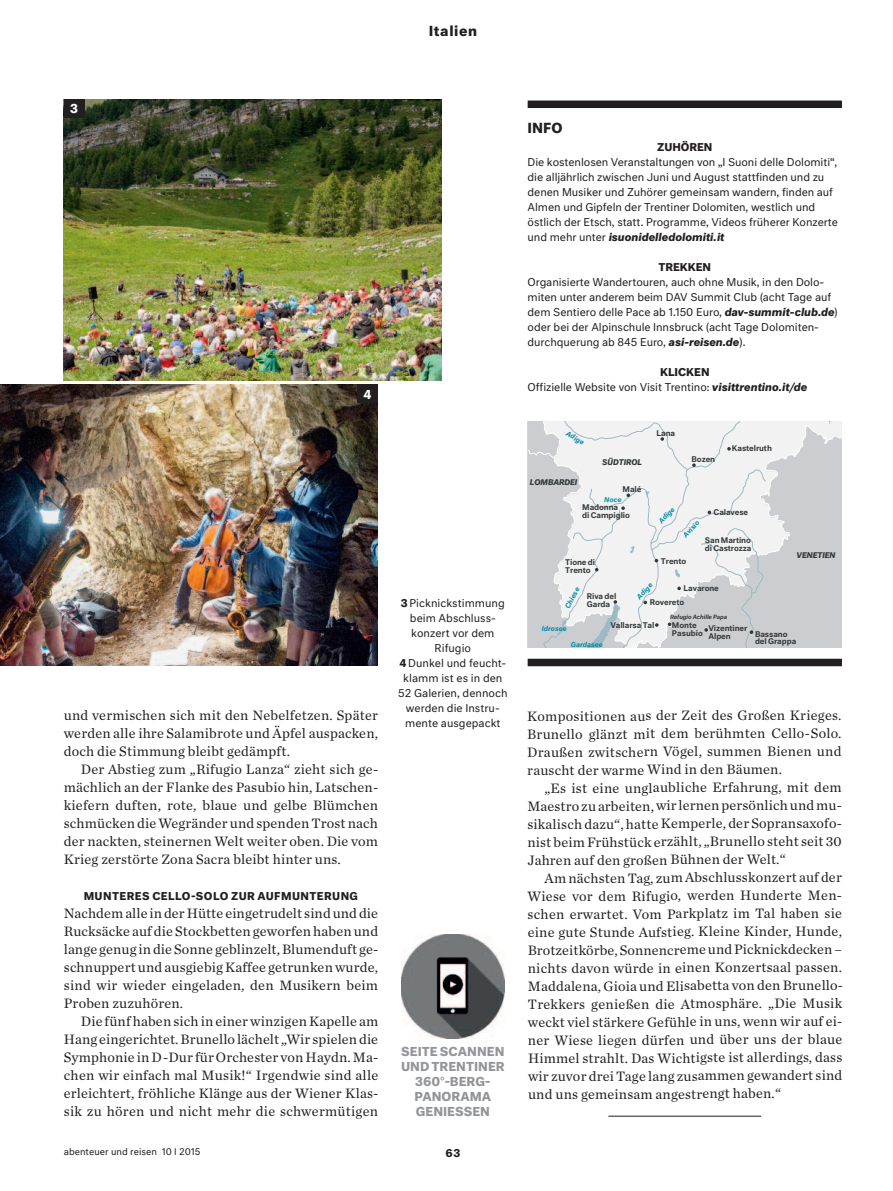
<style>
.page{position:relative;width:893px;height:1191px;background:#fff}
.page>*{position:absolute;margin:0;border:0;box-sizing:border-box;transform-origin:0 0}
.t1{font:14.25px/18px "Chronicle Text G1";letter-spacing:.01em;color:#231f20;text-align:justify}
.t2{font:700 13.5px "Neutral Std";letter-spacing:.045em;color:#231f20}
.t3{font:700 12px/15px "Neutral Std";color:#939598;text-align:center}
.t4{font:700 12px "Neutral Std";color:#fff}
.t5{font:10.5px/15px "Neutral Std";letter-spacing:-.005em;color:#231f20}
.t6{font:700 10.5px "Neutral Std";letter-spacing:.035em;color:#231f20}
.t7{font:700 10.5px "Neutral Std";letter-spacing:-.005em;color:#231f20}
.t8{font:9px "Neutral Std";color:#231f20}
.t9{font:500 7.65px/7.6px "Neutral Std";letter-spacing:-.015em;color:#333839}
.t10{font:italic 700 7.65px "Neutral Std";letter-spacing:-.015em;color:#333839}
.t11{font:italic 500 6.6px "Neutral Std";color:#008ba8}
.t12{font:italic 500 5.7px "Neutral Std";letter-spacing:-.015em;color:#333839}
.s1{font-weight:700}
.s2{font-weight:700;font-style:italic}
</style>
<div class="page">
<svg style="left:528px;top:421px;width:314px;height:226px"></svg>
<img style="left:0;top:384px;width:378px;height:281px">
<img style="left:64px;top:99px;width:378px;height:281px">
<hr style="left:608px;top:1116px;width:153px;height:1px;background:#231f20">
<div style="left:528px;top:101px;width:314px;height:7px;background:#231f20"></div>
<div style="left:528px;top:659px;width:314px;height:7px;background:#231f20"></div>
<div style="left:64px;top:99px;width:21px;height:19px;background:#231f20"></div>
<div style="left:357px;top:384px;width:21px;height:19px;background:#231f20"></div>
<img style="left:401px;top:934px;width:104px;height:104px">
<p class="t2" style="left:429px;top:26px;width:50px">Italien</p>
<p class="t4" style="left:70px;top:104px;width:9px">3</p>
<p class="t4" style="left:363px;top:389px;width:10px">4</p>
<p class="t1" style="left:64px;top:708px;width:316px">und vermischen sich mit den Nebelfetzen. Später werden alle ihre Salamibrote und Äpfel auspacken, doch die Stimmung bleibt gedämpft.</p>
<p class="t1" style="left:64px;top:762px;width:316px;text-indent:17px">Der Abstieg zum „Rifugio Lanza“ zieht sich ge&shy;mächlich an der Flanke des Pasubio hin, Latschen&shy;kiefern duften, rote, blaue und gelbe Blümchen schmücken dieWegränder und spendenTrost nach der nackten, steinernen Welt weiter oben. Die vom Krieg zerstörte Zona Sacra bleibt hinter uns.</p>
<p class="t6" style="left:84px;top:892px;width:276px">MUNTERES CELLO-SOLO ZUR AUFMUNTERUNG</p>
<p class="t1" style="left:64px;top:906px;width:316px">Nachdemalle inderHütte eingetrudelt sindund die Rucksäcke auf die Stockbettengeworfenhabenund lange genug indie Sonne geblinzelt,Blumenduft ge&shy;schnuppert und ausgiebig Kaffee getrunken wurde, sind wir wieder eingeladen, den Musikern beim Proben zuzuhören.</p>
<p class="t1" style="left:64px;top:1014px;width:316px;text-indent:17px">Die fünf habensich ineinerwinzigenKapelle am Hang eingerichtet.Brunello lächelt „Wir spielendie Symphonie inD-Dur fürOrchester vonHaydn.Ma&shy;chen wir einfach mal Musik!“ Irgendwie sind alle erleichtert, fröhliche Klänge aus der Wiener Klas&shy;sik zu hören und nicht mehr die schwermütigen</p>
<p class="t8" style="left:64px;top:1148px;width:138px">abenteuer und reisen 10 I 2015</p>
<p class="t5" style="left:398px;top:597px;width:111px;text-align:center"><span class="s1">3</span> Picknickstimmung beim Abschluss&shy;konzert vor dem<br>Rifugio<br><span class="s1">4</span> Dunkel und feucht&shy;klamm ist es in den<br>52 Galerien, dennoch werden die Instru&shy;mente ausgepackt</p>
<p class="t3" style="left:401px;top:1045px;width:105px">SEITE SCANNEN<br>UND TRENTINER<br>360°-BERG-<br>PANORAMA<br>GENIESSEN</p>
<p class="t6" style="left:446px;top:1148px;width:16px">63</p>
<p class="t2" style="left:528px;top:122px;width:36px">INFO</p>
<p class="t7" style="left:657px;top:143px;width:57px">ZUHÖREN</p>
<p class="t5" style="left:528px;top:156px;width:312px">Die kostenlosen Veranstaltungen von „I Suoni delle Dolomiti“, die alljährlich zwischen Juni und August stattfinden und zu denen Musiker und Zuhörer gemeinsam wandern, finden auf Almen und Gipfeln der Trentiner Dolomiten, westlich und östlich der Etsch, statt. Programme, Videos früherer Konzerte und mehr unter <span class="s2">isuonidelledolomiti.it</span></p>
<p class="t7" style="left:658px;top:263px;width:54px">TREKKEN</p>
<p class="t5" style="left:528px;top:276px;width:312px">Organisierte Wandertouren, auch ohne Musik, in den Dolo&shy;miten unter anderem beim DAV Summit Club (acht Tage auf dem Sentiero delle Pace ab 1.150 Euro, <span class="s2">dav-summit-club.de</span>) oder bei der Alpinschule Innsbruck (acht Tage Dolomiten&shy;durchquerung ab 845 Euro, <span class="s2">asi-reisen.de</span>).</p>
<p class="t5" style="left:528px;top:366px;width:281px;text-indent:132px"><span class="s1">KLICKEN<br></span>Offizielle Website von Visit Trentino: <span class="s2">visittrentino.it/de</span></p>
<p class="t11" style="left:568px;top:430px;width:21px;rotate:29deg">Adige</p>
<p class="t10" style="left:602px;top:458px;width:42px">SÜDTIROL</p>
<p class="t10" style="left:530px;top:479px;width:49px">LOMBARDEI</p>
<p class="t9" style="left:623px;top:486px;width:20px">Malé</p>
<p class="t9" style="left:582px;top:504px;width:49px">Madonna<br>di Campiglio</p>
<p class="t11" style="left:604px;top:497px;width:19px;rotate:2deg">Noce</p>
<p class="t9" style="left:565px;top:559px;width:31px">Tione di<br>Trento</p>
<p class="t9" style="left:657px;top:430px;width:20px">Lana</p>
<p class="t9" style="left:691px;top:456px;width:25px">Bozen</p>
<p class="t9" style="left:732px;top:445px;width:42px">Kastelruth</p>
<p class="t11" style="left:658px;top:520px;width:21px;rotate:-47deg">Adige</p>
<p class="t9" style="left:714px;top:509px;width:36px">Calavese</p>
<p class="t11" style="left:682px;top:534px;width:22px;rotate:-47deg">Avisio</p>
<p class="t9" style="left:705px;top:537px;width:48px">San Martino di Castrozza</p>
<p class="t9" style="left:661px;top:557px;width:27px">Trento</p>
<p class="t11" style="left:636px;top:596px;width:21px;rotate:-47deg">Adige</p>
<p class="t9" style="left:684px;top:585px;width:37px">Lavarone</p>
<p class="t11" style="left:565px;top:606px;width:24px;rotate:-62deg">Chiese</p>
<p class="t9" style="left:587px;top:593px;width:31px">Riva del<br>Garda</p>
<p class="t9" style="left:650px;top:599px;width:36px">Rovereto</p>
<p class="t12" style="left:670px;top:614px;width:59px">Refugio Achille Papa</p>
<p class="t10" style="left:796px;top:552px;width:41px">VENETIEN</p>
<p class="t11" style="left:542px;top:626px;width:27px">Idrosee</p>
<p class="t9" style="left:610px;top:622px;width:46px">Vallarsa Tal</p>
<p class="t11" style="left:571px;top:642px;width:34px">Gardasee</p>
<p class="t9" style="left:672px;top:622px;width:33px">Monte<br>Pasubio</p>
<p class="t9" style="left:708px;top:625px;width:40px">Vizentiner<br>Alpen</p>
<p class="t9" style="left:755px;top:630px;width:43px">Bassano del Grappa</p>
<p class="t1" style="left:527px;top:708px;width:316px">Kompositionen aus der Zeit des Großen Krieges.<br>Brunello glänzt mit dem berühmten Cello-Solo.<br>Draußen zwitschern Vögel, summen Bienen und rauscht der warme Wind in den Bäumen.</p>
<p class="t1" style="left:527px;top:780px;width:316px;text-indent:17px">„Es ist eine unglaubliche Erfahrung, mit dem Maestro zu arbeiten,wir lernenpersönlichundmu&shy;sikalisch dazu“, hatte Kemperle, der Sopransaxofo&shy;nist beim Frühstück erzählt, „Brunello steht seit 30<br>Jahren auf den großen Bühnen der Welt.“</p>
<p class="t1" style="left:528px;top:870px;width:317px;text-indent:17px">Am nächstenTag, zum Abschlusskonzert auf der Wiese vor dem Rifugio, werden Hunderte Men&shy;schen erwartet. Vom Parkplatz im Tal haben sie eine gute Stunde Aufstieg. Kleine Kinder, Hunde, Brotzeitkörbe, SonnencremeundPicknickdecken– nichts davon würde in einen Konzertsaal passen.<br>Maddalena, Gioia und Elisabetta von den Brunello-Trekkers genießen die Atmosphäre. „Die Musik weckt viel stärkere Gefühle in uns, wenn wir auf ei&shy;ner Wiese liegen dürfen und über uns der blaue Himmel strahlt. Das Wichtigste ist allerdings, dass wir zuvor dreiTage lang zusammen gewandert sind und uns gemeinsam angestrengt haben.“</p>
</div>
